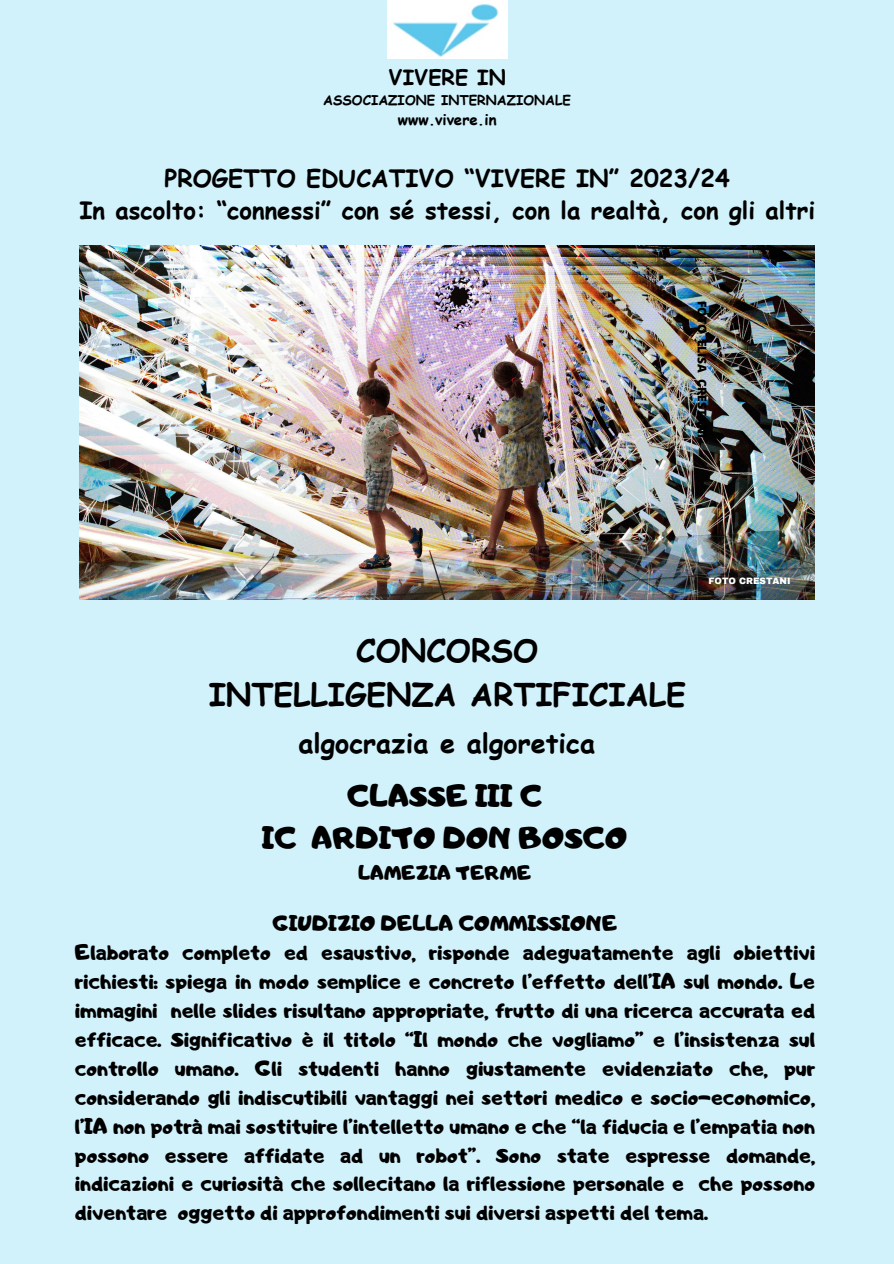
<style>
.page{position:relative;width:894px;height:1264px;background:#fff}
.page>*{position:absolute;margin:0;border:0;box-sizing:border-box;transform-origin:0 0}
.t1{font:700 31.5px/43.8px "Comic Sans MS";color:#000;text-align:center}
.t2{font:30px/41.7px "Adigiana Toybox";color:#000;text-align:center}
.t3{font:700 27px "Comic Sans MS";color:#000}
.t4{font:700 24px/32.7px "Comic Sans MS";color:#000;text-align:center}
.t5{font:21px/29px "Adigiana Toybox";color:#000}
.t6{font:700 21px "Comic Sans MS";color:#000}
.t7{font:19.5px "Adigiana Toybox";color:#000}
.t8{font:700 15px "Comic Sans MS";color:#000}
.t9{font:700 13.5px "Comic Sans MS";color:#000}
.t10{font:800 12px "Open Sans";color:#000}
.t11{font:900 9px "Archivo";color:#fff}
</style>
<div class="page">
<div style="left:0;top:0;width:893px;height:1263px;background:#d1f1fb"></div>
<img style="left:387px;top:0;width:120px;height:58px">
<img style="left:79px;top:245px;width:735px;height:354px">
<p class="t6" style="left:388px;top:62px;width:119px">VIVERE IN</p>
<p class="t9" style="left:323px;top:90px;width:249px">ASSOCIAZIONE INTERNAZIONALE</p>
<p class="t8" style="left:398px;top:109px;width:100px">www.vivere.in</p>
<h4 class="t4" style="left:79px;top:161px;width:737px">PROGETTO EDUCATIVO “VIVERE IN” 2023/24<br>In ascolto: “connessi” con sé stessi, con la realtà, con gli altri</h4>
<h1 class="t10" style="left:710px;top:301px;width:139px;rotate:90deg">FOTO ELISA CRESTANI</h1>
<p class="t1" style="left:208px;top:627px;width:478px">CONCORSO<br>INTELLIGENZA ARTIFICIALE</p>
<p class="t3" style="left:298px;top:723px;width:298px">algocrazia e algoretica</p>
<h5 class="t11" style="left:708px;top:576px;width:83px">FOTO CRESTANI</h5>
<h3 class="t2" style="left:262px;top:775px;width:367px">CLASSE III C<br>IC ARDITO DON BOSCO</h3>
<h3 class="t7" style="left:358px;top:859px;width:175px">LAMEZIA TERME</h3>
<h2 class="t5" style="left:75px;top:908px;width:741px;text-indent:197px">GIUDIZIO DELLA COMMISSIONE<br>Elaborato completo ed esaustivo, risponde adeguatamente agli obiettivi richiesti: spiega in modo semplice e concreto l’effetto dell’IA sul mondo. Le immagini nelle slides risultano appropriate, frutto di una ricerca accurata ed efficace. Significativo è il titolo “Il mondo che vogliamo” e l’insistenza sul controllo umano. Gli studenti hanno giustamente evidenziato che, pur considerando gli indiscutibili vantaggi nei settori medico e socio-economico, l’IA non potrà mai sostituire l’intelletto umano e che “la fiducia e l’empatia non possono essere affidate ad un robot”. Sono state espresse domande, indicazioni e curiosità che sollecitano la riflessione personale e che possono diventare oggetto di approfondimenti sui diversi aspetti del tema.</h2>
</div>
